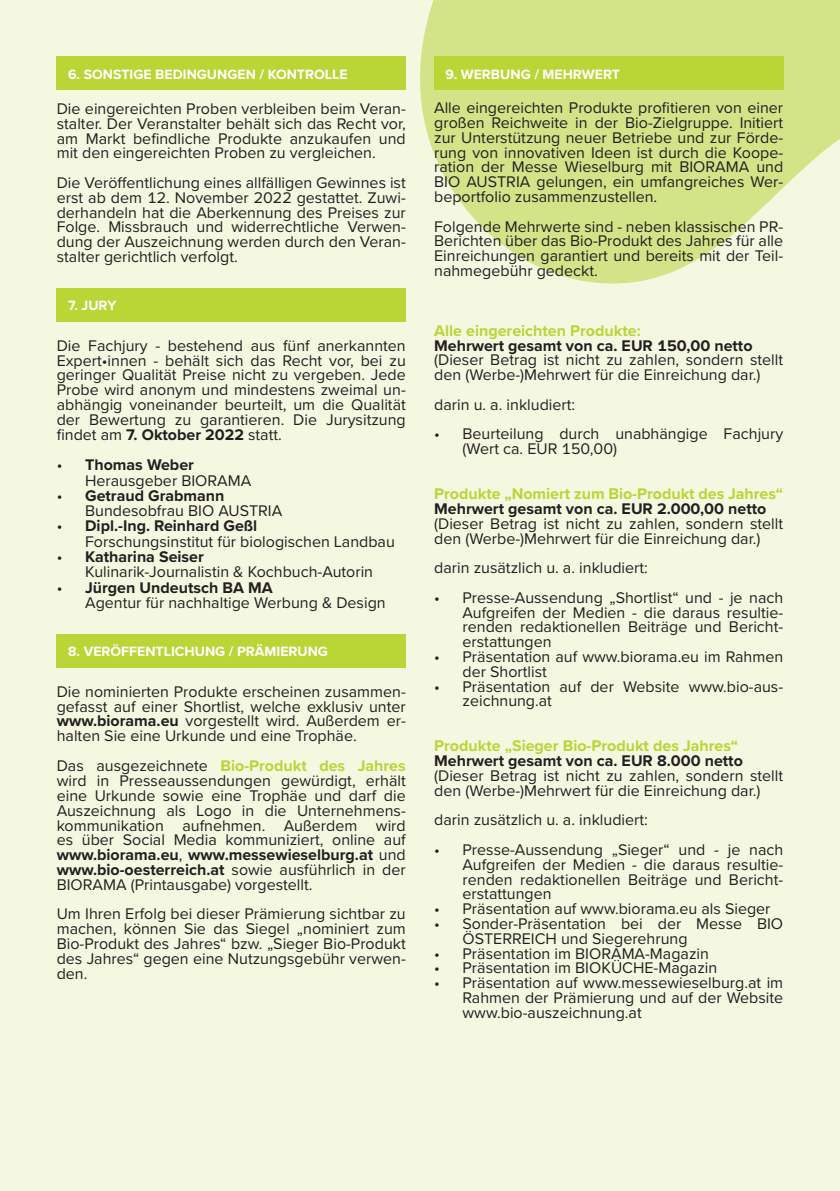
<style>
.page{position:relative;width:840px;height:1191px;background:#fff}
.page>*{position:absolute;margin:0;border:0;box-sizing:border-box;transform-origin:0 0}
.t1{font:16px/14.8px "Proxima Nova";color:#231f20;text-align:justify}
.t2{font:700 16px "Proxima Nova";color:#231f20}
.t3{font:700 16px "Proxima Nova";color:#b9d536}
.t4{font:700 14px "Proxima Nova";color:#fff}
.s1{font-weight:700}
.s2{font-weight:400}
.s3{font-weight:700;color:#b9d536}
</style>
<div class="page">
<div style="left:0;top:0;width:839px;height:1191px;background:#f5f8e1"></div>
<svg style="left:420px;top:0;width:419px;height:284px;fill:#d3e388"></svg>
<div style="left:57px;top:57px;width:348px;height:33px;background:#b9d536"></div>
<div style="left:57px;top:288px;width:348px;height:33px;background:#b9d536"></div>
<div style="left:57px;top:634px;width:348px;height:33px;background:#b9d536"></div>
<div style="left:434px;top:57px;width:348px;height:33px;background:#b9d536"></div>
<p class="t4" style="left:68px;top:64px;width:281px">6. SONSTIGE BEDINGUNGEN / KONTROLLE</p>
<p class="t1" style="left:57px;top:100px;width:350px">Die eingereichten Proben verbleiben beim Veran&shy;stalter. Der Veranstalter behält sich das Recht vor, am Markt befindliche Produkte anzukaufen und mit den eingereichten Proben zu vergleichen.</p>
<p class="t1" style="left:57px;top:174px;width:350px">Die Veröffentlichung eines allfälligen Gewinnes ist erst ab dem 12. November 2022 gestattet. Zuwi&shy;derhandeln hat die Aberkennung des Preises zur Folge. Missbrauch und widerrechtliche Verwen&shy;dung der Auszeichnung werden durch den Veran&shy;stalter gerichtlich verfolgt.</p>
<p class="t4" style="left:68px;top:295px;width:50px">7. JURY</p>
<p class="t1" style="left:57px;top:337px;width:350px">Die Fachjury - bestehend aus fünf anerkannten Expert•innen - behält sich das Recht vor, bei zu geringer Qualität Preise nicht zu vergeben. Jede Probe wird anonym und mindestens zweimal un&shy;abhängig voneinander beurteilt, um die Qualität der Bewertung zu garantieren. Die Jurysitzung findet am <span class="s1">7. Oktober 2022</span> statt.</p>
<p class="t2" style="left:57px;top:453px;width:139px"><span class="s2">•</span> Thomas Weber</p>
<p class="t1" style="left:85px;top:472px;width:168px">Herausgeber BIORAMA</p>
<p class="t2" style="left:57px;top:483px;width:169px"><span class="s2">•</span> Getraud Grabmann</p>
<p class="t1" style="left:85px;top:503px;width:198px">Bundesobfrau BIO AUSTRIA</p>
<p class="t2" style="left:57px;top:514px;width:202px"><span class="s2">•</span> Dipl.-Ing. Reinhard Geßl</p>
<p class="t1" style="left:85px;top:533px;width:311px">Forschungsinstitut für biologischen Landbau</p>
<p class="t2" style="left:57px;top:545px;width:148px"><span class="s2">•</span> Katharina Seiser</p>
<p class="t1" style="left:85px;top:564px;width:289px">Kulinarik-Journalistin &amp; Kochbuch-Autorin</p>
<p class="t2" style="left:57px;top:575px;width:217px"><span class="s2">•</span> Jürgen Undeutsch BA MA</p>
<p class="t1" style="left:85px;top:594px;width:302px">Agentur für nachhaltige Werbung &amp; Design</p>
<p class="t4" style="left:68px;top:641px;width:261px">8. VERÖFFENTLICHUNG / PRÄMIERUNG</p>
<p class="t1" style="left:57px;top:683px;width:350px">Die nominierten Produkte erscheinen zusammen&shy;gefasst auf einer Shortlist, welche exklusiv unter <span class="s1">www.biorama.eu</span> vorgestellt wird. Außerdem er&shy;halten Sie eine Urkunde und eine Trophäe.</p>
<p class="t1" style="left:57px;top:758px;width:350px">Das ausgezeichnete <span class="s3">Bio-Produkt des Jahres </span>wird in Presseaussendungen gewürdigt, erhält eine Urkunde sowie eine Trophäe und darf die Auszeichnung als Logo in die Unternehmens&shy;kommunikation aufnehmen. Außerdem wird es über Social Media kommuniziert, online auf <span class="s1">www.biorama.eu</span>, <span class="s1">www.messewieselburg.at</span> und <span class="s1">www.bio-oesterreich.at</span> sowie ausführlich in der BIORAMA (Printausgabe) vorgestellt.</p>
<p class="t1" style="left:57px;top:906px;width:350px">Um Ihren Erfolg bei dieser Prämierung sichtbar zu machen, können Sie das Siegel „nominiert zum Bio-Produkt des Jahres“ bzw. „Sieger Bio-Produkt des Jahres“ gegen eine Nutzungsgebühr verwen&shy;den.</p>
<p class="t4" style="left:445px;top:64px;width:176px">9. WERBUNG / MEHRWERT</p>
<p class="t1" style="left:434px;top:100px;width:350px">Alle eingereichten Produkte profitieren von einer großen Reichweite in der Bio-Zielgruppe. Initiert zur Unterstützung neuer Betriebe und zur Förde&shy;rung von innovativen Ideen ist durch die Koope&shy;ration der Messe Wieselburg mit BIORAMA und BIO AUSTRIA gelungen, ein umfangreiches Wer&shy;beportfolio zusammenzustellen.</p>
<p class="t1" style="left:434px;top:218px;width:350px">Folgende Mehrwerte sind - neben klassischen PR-Berichten über das Bio-Produkt des Jahres für alle Einreichungen garantiert und bereits mit der Teil&shy;nahmegebühr gedeckt.</p>
<p class="t3" style="left:434px;top:318px;width:208px">Alle eingereichten Produkte:</p>
<p class="t2" style="left:434px;top:333px;width:320px">Mehrwert gesamt von ca. EUR 150,00 netto</p>
<p class="t1" style="left:434px;top:352px;width:350px">(Dieser Betrag ist nicht zu zahlen, sondern stellt den (Werbe-)Mehrwert für die Einreichung dar.)</p>
<p class="t1" style="left:434px;top:396px;width:142px">darin u. a. inkludiert:</p>
<p class="t1" style="left:462px;top:426px;width:322px;text-indent:-28px">• Beurteilung durch unabhängige Fachjury (Wert ca. EUR 150,00)</p>
<p class="t3" style="left:434px;top:482px;width:350px">Produkte „Nomiert zum Bio-Produkt des Jahres“</p>
<p class="t2" style="left:434px;top:497px;width:333px">Mehrwert gesamt von ca. EUR 2.000,00 netto</p>
<p class="t1" style="left:434px;top:515px;width:350px">(Dieser Betrag ist nicht zu zahlen, sondern stellt den (Werbe-)Mehrwert für die Einreichung dar.)</p>
<p class="t1" style="left:434px;top:560px;width:215px">darin zusätzlich u. a. inkludiert:</p>
<p class="t1" style="left:462px;top:589px;width:322px;text-indent:-28px">• Presse-Aussendung „Shortlist“ und - je nach Aufgreifen der Medien - die daraus resultie&shy;renden redaktionellen Beiträge und Bericht&shy;erstattungen</p>
<p class="t1" style="left:462px;top:648px;width:322px;text-indent:-28px">• Präsentation auf www.biorama.eu im Rahmen der Shortlist</p>
<p class="t1" style="left:462px;top:678px;width:322px;text-indent:-28px">• Präsentation auf der Website www.bio-aus&shy;zeichnung.at</p>
<p class="t3" style="left:434px;top:734px;width:305px">Produkte „Sieger Bio-Produkt des Jahres“</p>
<p class="t2" style="left:434px;top:749px;width:310px">Mehrwert gesamt von ca. EUR 8.000 netto</p>
<p class="t1" style="left:434px;top:767px;width:350px">(Dieser Betrag ist nicht zu zahlen, sondern stellt den (Werbe-)Mehrwert für die Einreichung dar.)</p>
<p class="t1" style="left:434px;top:812px;width:215px">darin zusätzlich u. a. inkludiert:</p>
<p class="t1" style="left:462px;top:841px;width:322px;text-indent:-28px">• Presse-Aussendung „Sieger“ und - je nach Aufgreifen der Medien - die daraus resultie&shy;renden redaktionellen Beiträge und Bericht&shy;erstattungen</p>
<p class="t1" style="left:434px;top:900px;width:337px">• Präsentation auf www.biorama.eu als Sieger</p>
<p class="t1" style="left:462px;top:915px;width:322px;text-indent:-28px">• Sonder-Präsentation bei der Messe BIO<br>ÖSTERREICH und Siegerehrung</p>
<p class="t1" style="left:434px;top:945px;width:276px">• Präsentation im BIORAMA-Magazin</p>
<p class="t1" style="left:434px;top:960px;width:284px">• Präsentation im BIOKÜCHE-Magazin</p>
<p class="t1" style="left:462px;top:974px;width:322px;text-indent:-28px">• Präsentation auf www.messewieselburg.at im Rahmen der Prämierung und auf der Website www.bio-auszeichnung.at</p>
</div>
